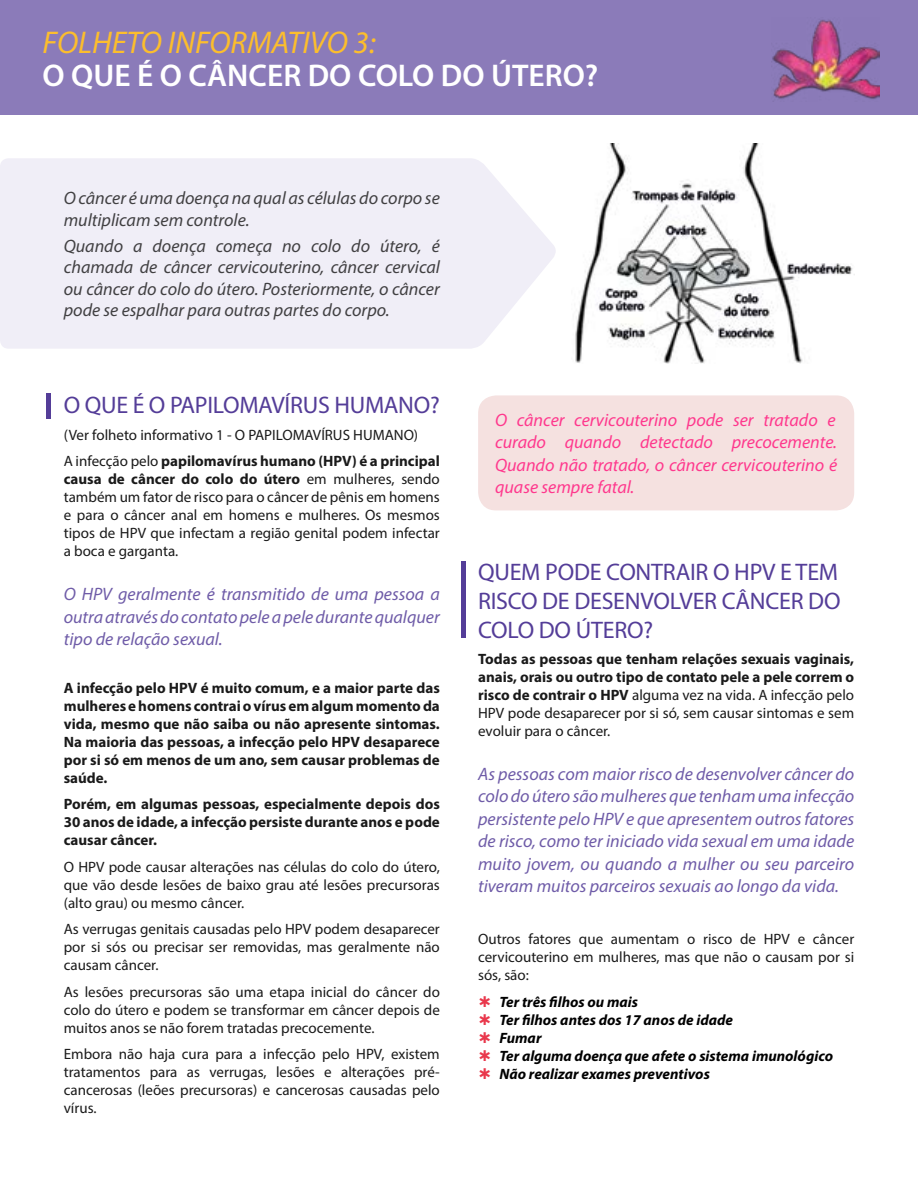
<style>
.page{position:relative;width:918px;height:1188px;background:#fff}
.page>*{position:absolute;margin:0;border:0;box-sizing:border-box;transform-origin:0 0}
.t1{font:600 31.5px "Myriad Pro";color:#fff}
.t2{font:italic 31.5px "Myriad Pro";color:#fcbe2d}
.t3{font:24px/28.8px "Myriad Pro";letter-spacing:-.01em;color:#543d98;text-align:justify}
.t4{font:italic 18px/22.5px "Myriad Pro";color:#6f5ca8;text-align:justify}
.t5{font:italic 18px/21.6px "Myriad Pro";color:#414042}
.t6{font:italic 18px/22.5px "Myriad Pro";color:#ff388d;text-align:justify}
.t7{font:15px/18px "Myriad Pro";color:#1a1a1a;text-align:justify}
.t8{font:700 15px/18px "Myriad Pro";color:#1a1a1a;text-align:justify}
.t9{font:italic 700 15px/18px "Myriad Pro";color:#000}
.s1{font-weight:700}
.s2{font-weight:400}
</style>
<div class="page">
<div style="left:0;top:158px;width:556px;height:191px;background:#f0eef7"></div>
<div style="left:0;top:0;width:918px;height:115px;background:#8b7bb9"></div>
<hr style="left:461px;top:561px;width:4px;height:77px;background:#543d98">
<hr style="left:47px;top:393px;width:4px;height:26px;background:#543d98">
<div style="left:478px;top:395px;width:376px;height:115px;background:#f5e1e0;border-radius:18px"></div>
<img style="left:575px;top:144px;width:278px;height:219px">
<img style="left:771px;top:19px;width:109px;height:80px">
<h1 class="t2" style="left:43px;top:23px;width:335px">FOLHETO INFORMATIVO 3:</h1>
<h1 class="t1" style="left:43px;top:55px;width:557px">O QUE É O CÂNCER DO COLO DO ÚTERO?</h1>
<p class="t5" style="left:64px;top:187px;width:378px">O câncer é uma doença na qual as células do corpo se multiplicam sem controle.</p>
<p class="t5" style="left:64px;top:234px;width:378px;text-align:justify">Quando a doença começa no colo do útero, é chamada de câncer cervicouterino, câncer cervical ou câncer do colo do útero. Posteriormente, o câncer pode se espalhar para outras partes do corpo.</p>
<h2 class="t3" style="left:64px;top:391px;width:378px">O QUE É O PAPILOMAVÍRUS HUMANO?</h2>
<p class="t7" style="left:64px;top:421px;width:378px;line-height:26.5px">(Ver folheto informativo 1 - O PAPILOMAVÍRUS HUMANO)<br>A infecção pelo <span class="s1">papilomavírus humano (HPV) é a principal</span></p>
<p class="t7" style="left:64px;top:470px;width:378px"><span class="s1">causa de câncer do colo do útero</span> em mulheres, sendo também um fator de risco para o câncer de pênis em homens e para o câncer anal em homens e mulheres. Os mesmos tipos de HPV que infectam a região genital podem infectar a boca e garganta.</p>
<p class="t4" style="left:64px;top:583px;width:378px">O HPV geralmente é transmitido de uma pessoa a outra através do contato pele a pele durante qualquer tipo de relação sexual.</p>
<p class="t8" style="left:64px;top:678px;width:378px">A infecção pelo HPV é muito comum, e a maior parte das mulheres e homens contrai o vírus em algum momento da vida, mesmo que não saiba ou não apresente sintomas.<br>Na maioria das pessoas, a infecção pelo HPV desaparece por si só em menos de um ano, sem causar problemas de saúde.</p>
<p class="t8" style="left:64px;top:795px;width:378px">Porém, em algumas pessoas, especialmente depois dos 30 anos de idade, a infecção persiste durante anos e pode causar câncer.</p>
<p class="t7" style="left:64px;top:858px;width:378px">O HPV pode causar alterações nas células do colo do útero, que vão desde lesões de baixo grau até lesões precursoras (alto grau) ou mesmo câncer.</p>
<p class="t7" style="left:64px;top:920px;width:378px">As verrugas genitais causadas pelo HPV podem desaparecer por si sós ou precisar ser removidas, mas geralmente não causam câncer.</p>
<p class="t7" style="left:64px;top:983px;width:378px">As lesões precursoras são uma etapa inicial do câncer do colo do útero e podem se transformar em câncer depois de muitos anos se não forem tratadas precocemente.</p>
<p class="t7" style="left:64px;top:1045px;width:378px">Embora não haja cura para a infecção pelo HPV, existem tratamentos para as verrugas, lesões e alterações pré&shy;cancerosas (leões precursoras) e cancerosas causadas pelo vírus.</p>
<p class="t6" style="left:495px;top:408px;width:344px">O câncer cervicouterino pode ser tratado e curado quando detectado precocemente.<br>Quando não tratado, o câncer cervicouterino é quase sempre fatal.</p>
<h2 class="t3" style="left:478px;top:557px;width:364px">QUEM PODE CONTRAIR O HPV E TEM RISCO DE DESENVOLVER CÂNCER DO COLO DO ÚTERO?</h2>
<p class="t8" style="left:478px;top:650px;width:378px">Todas as pessoas que tenham relações sexuais vaginais, anais, orais ou outro tipo de contato pele a pele correm o risco de contrair o HPV <span class="s2">alguma vez na vida. A infecção pelo HPV pode desaparecer por si só, sem causar sintomas e sem evoluir para o câncer.</span></p>
<p class="t4" style="left:478px;top:762px;width:378px">As pessoas com maior risco de desenvolver câncer do colo do útero são mulheres que tenham uma infecção persistente pelo HPV e que apresentem outros fatores de risco, como ter iniciado vida sexual em uma idade muito jovem, ou quando a mulher ou seu parceiro tiveram muitos parceiros sexuais ao longo da vida.</p>
<p class="t7" style="left:478px;top:930px;width:378px">Outros fatores que aumentam o risco de HPV e câncer cervicouterino em mulheres, mas que não o causam por si sós, são:</p>
<p class="t9" style="left:499px;top:992px;width:335px">Ter três filhos ou mais<br>Ter filhos antes dos 17 anos de idade<br>Fumar<br>Ter alguma doença que afete o sistema imunológico<br>Não realizar exames preventivos</p>
</div>
